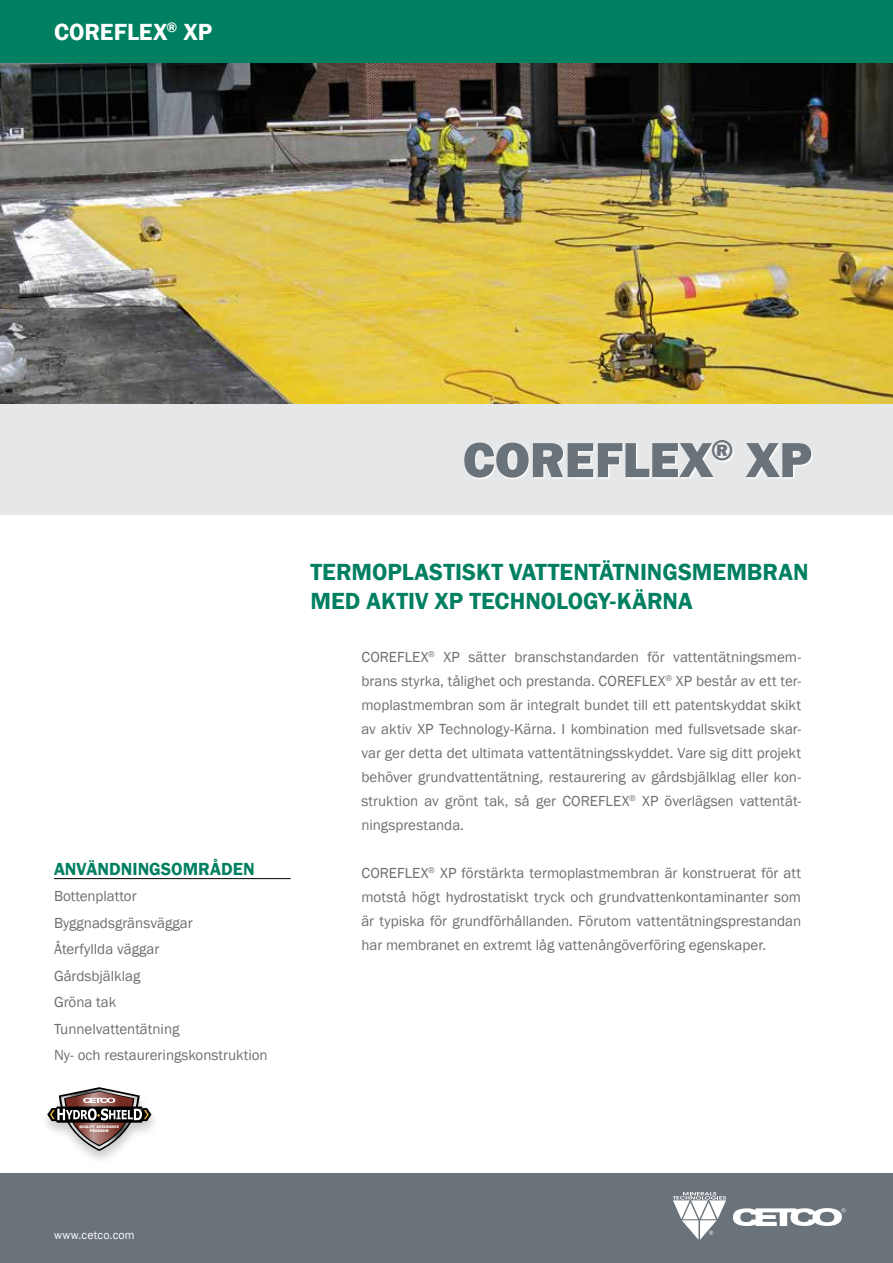
<style>
.page{position:relative;width:893px;height:1263px;background:#fff}
.page>*{position:absolute;margin:0;border:0;box-sizing:border-box;transform-origin:0 0}
.t1{font:800 51px "Franklin Gothic";color:#6a727a}
.t2{font:600 24px/28.5px "Franklin Gothic";color:#008061}
.t3{font:600 24px "Franklin Gothic";color:#fff}
.t4{font:600 18px "Franklin Gothic";color:#008061}
.t5{font:15px/24px "Franklin Gothic";color:#6d6e71;text-align:justify}
.t6{font:12px "Franklin Gothic";letter-spacing:.02em;color:#fff}
.t7{font:3.75px/3.9px "ITC Franklin Gothic Std Hvy";letter-spacing:.04em;color:#fff;text-align:center}
</style>
<div class="page">
<div style="left:0;top:0;width:893px;height:64px;background:#008061"></div>
<div style="left:0;top:404px;width:893px;height:110px;background:#e6e7e8"></div>
<div style="left:0;top:1174px;width:893px;height:89px;background:#6a727a"></div>
<svg style="left:733px;top:1208px;width:113px;height:18px"></svg>
<svg style="left:673px;top:1192px;width:53px;height:48px"></svg>
<hr style="left:54px;top:878px;width:237px;height:1px;background:#000">
<div style="left:40px;top:1085px;width:121px;height:81px;background:#000;opacity:.21"></div>
<svg style="left:47px;top:1087px;width:104px;height:64px"></svg>
<div style="left:464px;top:441px;width:349px;height:38px;background:linear-gradient(to bottom,#f3f3f4,#f4f4f4)"></div>
<img style="left:0;top:64px;width:893px;height:340px">
<h2 class="t3" style="left:54px;top:17px;width:160px">COREFLEX<sup>®</sup> XP</h2>
<p class="t4" style="left:54px;top:857px;width:202px">ANVÄNDNINGSOMRÅDEN</p>
<p class="t5" style="left:54px;top:883px;width:215px;line-height:26.5px;text-align:left">Bottenplattor<br>Byggnadsgränsväggar<br>Återfyllda väggar<br>Gårdsbjälklag<br>Gröna tak<br>Tunnelvattentätning<br>Ny- och restaureringskonstruktion</p>
<p class="t7" style="left:80px;top:1125px;width:41px">QUALITY ASSURANCE<br>PROGRAM</p>
<p class="t6" style="left:54px;top:1227px;width:82px">www.cetco.com</p>
<h1 class="t1" style="left:463px;top:427px;width:351px">COREFLEX<sup>®</sup> XP</h1>
<h2 class="t2" style="left:310px;top:558px;width:500px">TERMOPLASTISKT VATTENTÄTNINGSMEMBRAN<br>MED AKTIV XP TECHNOLOGY-KÄRNA</h2>
<p class="t5" style="left:361px;top:645px;width:441px">COREFLEX<sup>®</sup> XP sätter branschstandarden för vattentätningsmem&shy;brans styrka, tålighet och prestanda. COREFLEX<sup>®</sup> XP består av ett ter&shy;moplastmembran som är integralt bundet till ett patentskyddat skikt av aktiv XP Technology-Kärna. I kombination med fullsvetsade skar&shy;var ger detta det ultimata vattentätningsskyddet. Vare sig ditt projekt behöver grundvattentätning, restaurering av gårdsbjälklag eller kon&shy;struktion av grönt tak, så ger COREFLEX<sup>®</sup> XP överlägsen vattentät&shy;ningsprestanda.</p>
<p class="t5" style="left:361px;top:861px;width:441px">COREFLEX<sup>®</sup> XP förstärkta termoplastmembran är konstruerat för att motstå högt hydrostatiskt tryck och grundvattenkontaminanter som är typiska för grundförhållanden. Förutom vattentätningsprestandan har membranet en extremt låg vattenångöverföring egenskaper.</p>
</div>
